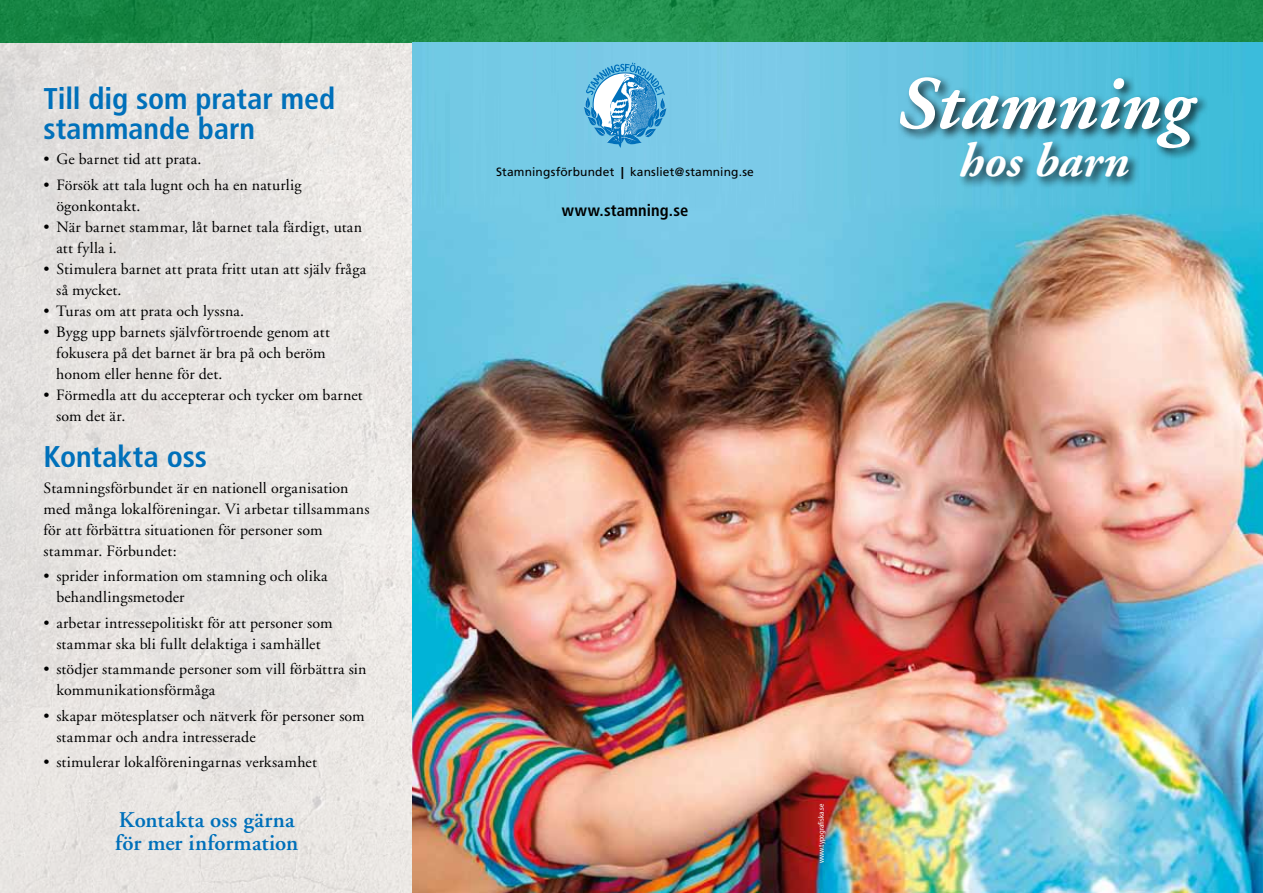
<style>
.page{position:relative;width:1263px;height:893px;background:#fff}
.page>*{position:absolute;margin:0;border:0;box-sizing:border-box;transform-origin:0 0}
.t1{font:italic 700 75px "Adobe Garamond";color:#fff}
.t2{font:italic 700 48px "Adobe Garamond";color:#fff}
.t3{font:700 condensed 30px/30px "Frutiger";color:#0070ba}
.t4{font:600 22.5px/22.5px "Adobe Garamond";letter-spacing:.01em;color:#0070ba}
.t5{font:700 condensed 16.5px "Frutiger";letter-spacing:.005em;color:#000}
.t6{font:15.75px/21px "Adobe Garamond";letter-spacing:.01em;color:#000}
.t7{font:12px "Frutiger";letter-spacing:.015em;color:#000}
.t8{font:condensed 7.5px "Frutiger";color:#fff}
.s1{font-weight:900;font-stretch:condensed}
</style>
<div class="page">
<img style="left:0;top:0;width:1263px;height:893px">
<img style="left:412px;top:211px;width:851px;height:682px">
<img style="left:412px;top:43px;width:851px;height:168px">
<div style="left:896px;top:73px;width:314px;height:116px;background:#000;opacity:.75"></div>
<svg style="left:584px;top:63px;width:82px;height:85px;background:#6cb4db"></svg>
<h3 class="t3" style="left:44px;top:83px;width:293px">Till dig som pratar med stammande barn</h3>
<p class="t6" style="left:44px;top:149px;width:159px">• Ge barnet tid att prata.</p>
<p class="t6" style="left:56px;top:175px;width:247px;text-indent:-13px">• Försök att tala lugnt och ha en naturlig ögonkontakt.</p>
<p class="t6" style="left:56px;top:217px;width:307px;text-indent:-13px">• När barnet stammar, låt barnet tala färdigt, utan att fylla i.</p>
<p class="t6" style="left:56px;top:258px;width:311px;text-indent:-13px">• Stimulera barnet att prata fritt utan att själv fråga så mycket.</p>
<p class="t6" style="left:44px;top:300px;width:202px">• Turas om att prata och lyssna.</p>
<p class="t6" style="left:56px;top:321px;width:275px;text-indent:-13px">• Bygg upp barnets självförtroende genom att fokusera på det barnet är bra på och beröm honom eller henne för det.</p>
<p class="t6" style="left:56px;top:384px;width:308px;text-indent:-13px">• Förmedla att du accepterar och tycker om barnet som det är.</p>
<h3 class="t3" style="left:44px;top:442px;width:165px">Kontakta oss</h3>
<p class="t6" style="left:44px;top:478px;width:328px">Stamningsförbundet är en nationell organisation med många lokalföreningar. Vi arbetar tillsammans för att förbättra situationen för personer som stammar. Förbundet:</p>
<p class="t6" style="left:56px;top:566px;width:273px;text-indent:-13px">• sprider information om stamning och olika behandlingsmetoder</p>
<p class="t6" style="left:44px;top:612px;width:290px;text-align:center">• arbetar intressepolitiskt för att personer som stammar ska bli fullt delaktiga i samhället</p>
<p class="t6" style="left:56px;top:659px;width:312px;text-indent:-13px">• stödjer stammande personer som vill förbättra sin kommunikationsförmåga</p>
<p class="t6" style="left:56px;top:705px;width:310px;text-indent:-13px">• skapar mötesplatser och nätverk för personer som stammar och andra intresserade</p>
<p class="t6" style="left:44px;top:752px;width:275px">• stimulerar lokalföreningarnas verksamhet</p>
<h3 class="t4" style="left:115px;top:809px;width:184px">Kontakta oss gärna för mer information</h3>
<p class="t7" style="left:496px;top:165px;width:259px">Stamningsförbundet <span class="s1">|</span> kansliet@stamning.se</p>
<p class="t5" style="left:562px;top:201px;width:128px">www.stamning.se</p>
<h1 class="t1" style="left:897px;top:63px;width:296px">Stamning</h1>
<h2 class="t2" style="left:959px;top:135px;width:171px">hos barn</h2>
<p class="t8" style="left:817px;top:863px;width:61px;rotate:-90deg">www.typografiska.se</p>
</div>
